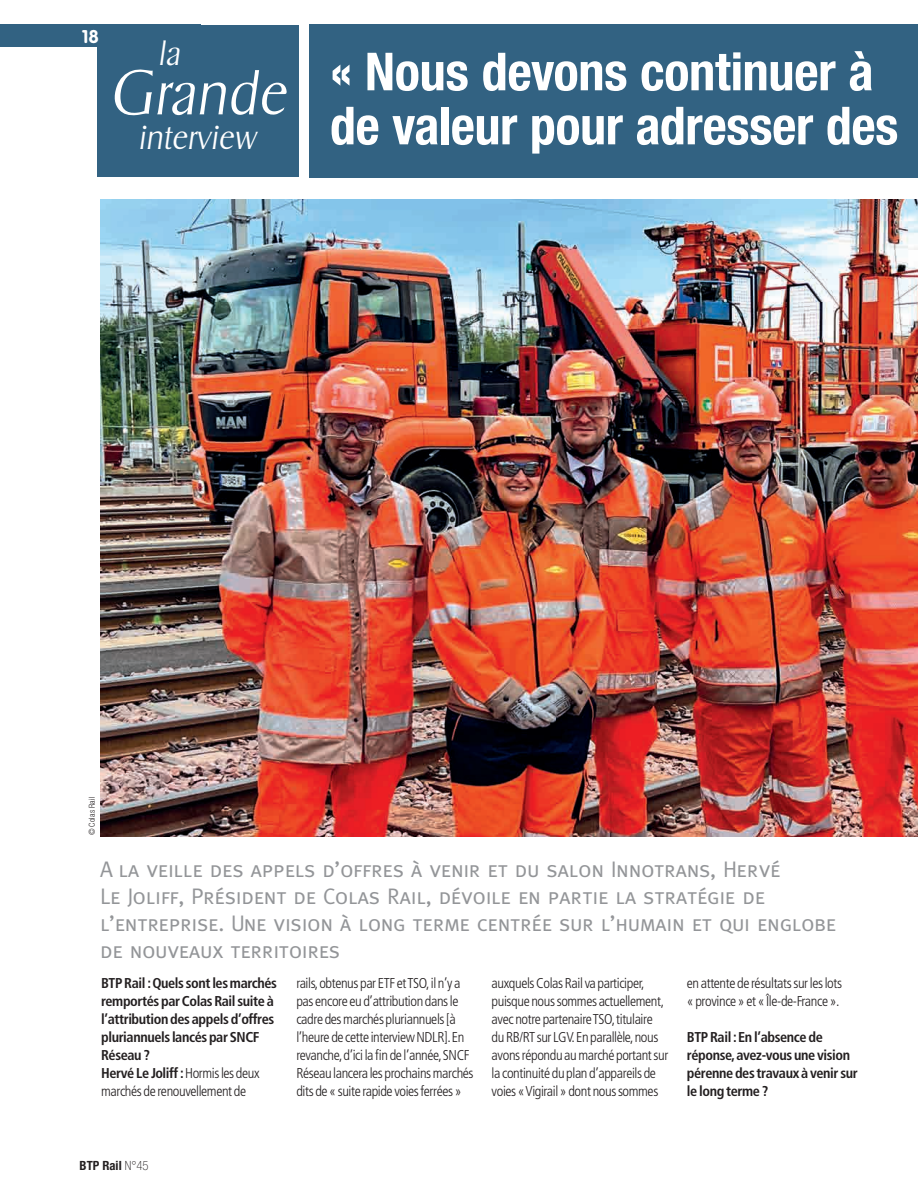
<style>
.page{position:relative;width:918px;height:1188px;background:#fff}
.page>*{position:absolute;margin:0;border:0;box-sizing:border-box;transform-origin:0 0}
.t1{font:200 61.35px "Isigvar";color:#fff}
.t2{font:700 condensed 52.5px/54px "Helvetica Neue";letter-spacing:-.005em;color:#fff}
.t3{font:200 34.05px "Isigvar";color:#fff}
.t4{font:22.5px/27px "Meta Caps";letter-spacing:-.015em;color:#939598}
.t5{font:700 18.15px "VAG Rounded";color:#fff}
.t6{font:300 condensed 14.25px/18px "Frutiger";letter-spacing:-.025em;color:#231f20}
.t7{font:700 condensed 14.25px/18px "Frutiger";letter-spacing:-.03em;color:#231f20}
.t8{font:700 condensed 12.75px "Helvetica Neue";color:#231f20}
.t9{font:300 condensed 8.25px "Helvetica Neue";letter-spacing:.015em;color:#231f20}
.s1{font-weight:300}
.s2{font-weight:100}
</style>
<div class="page">
<div style="left:0;top:25px;width:200px;height:22px;background:#326282"></div>
<div style="left:97px;top:25px;width:201px;height:151px;background:#326282"></div>
<div style="left:308px;top:25px;width:609px;height:153px;background:#326282"></div>
<img style="left:100px;top:200px;width:817px;height:636px">
<p class="t5" style="left:82px;top:26px;width:19px">18</p>
<h3 class="t3" style="left:158px;top:34px;width:24px">la</h3>
<h2 class="t2" style="left:330px;top:44px;width:569px">« Nous devons continuer à de valeur pour adresser des</h2>
<h1 class="t1" style="left:109px;top:60px;width:178px">Grande</h1>
<h3 class="t3" style="left:138px;top:118px;width:120px">interview</h3>
<p class="t9" style="left:87px;top:835px;width:40px;rotate:-90deg">© Colas Rail</p>
<h3 class="t4" style="left:100px;top:855px;width:737px">A la veille des appels d’offres à venir et du salon Innotrans, Hervé<br>Le Joliff, Président de Colas Rail, dévoile en partie la stratégie de l’entreprise. Une vision à long terme centrée sur l’humain et qui englobe de nouveaux territoires</h3>
<p class="t7" style="left:101px;top:974px;width:177px">BTP Rail: Quels sont les marchés remportés par Colas Rail suite à l’attribution des appels d’offres pluriannuels lancés par SNCF<br>Réseau?<br>Hervé Le Joliff:<span class="s1">Hormis les deux marchés de renouvellement de</span></p>
<p class="t6" style="left:296px;top:974px;width:179px">rails, obtenus par ETF et TSO, il n’y a pas encore eu d’attribution dans le cadre des marchés pluriannuels [à l’heure de cette interview NDLR]. En revanche, d’ici la fin de l’année, SNCF Réseau lancera les prochains marchés dits de «suite rapide voies ferrées»</p>
<p class="t6" style="left:491px;top:974px;width:178px">auxquels Colas Rail va participer, puisque nous sommes actuellement, avec notre partenaire TSO, titulaire du RB/RT sur LGV. En parallèle, nous avons répondu au marché portant sur la continuité du plan d’appareils de voies «Vigirail» dont nous sommes</p>
<p class="t6" style="left:686px;top:974px;width:157px">en attente de résultats sur les lots «province» et «Île-de-France».</p>
<p class="t7" style="left:686px;top:1028px;width:172px">BTP Rail:En l’absence de réponse, avez-vous une vision pérenne des travaux à venir sur le long terme ?</p>
<p class="t8" style="left:80px;top:1157px;width:71px">BTP Rail <span class="s2">N°45</span></p>
</div>
